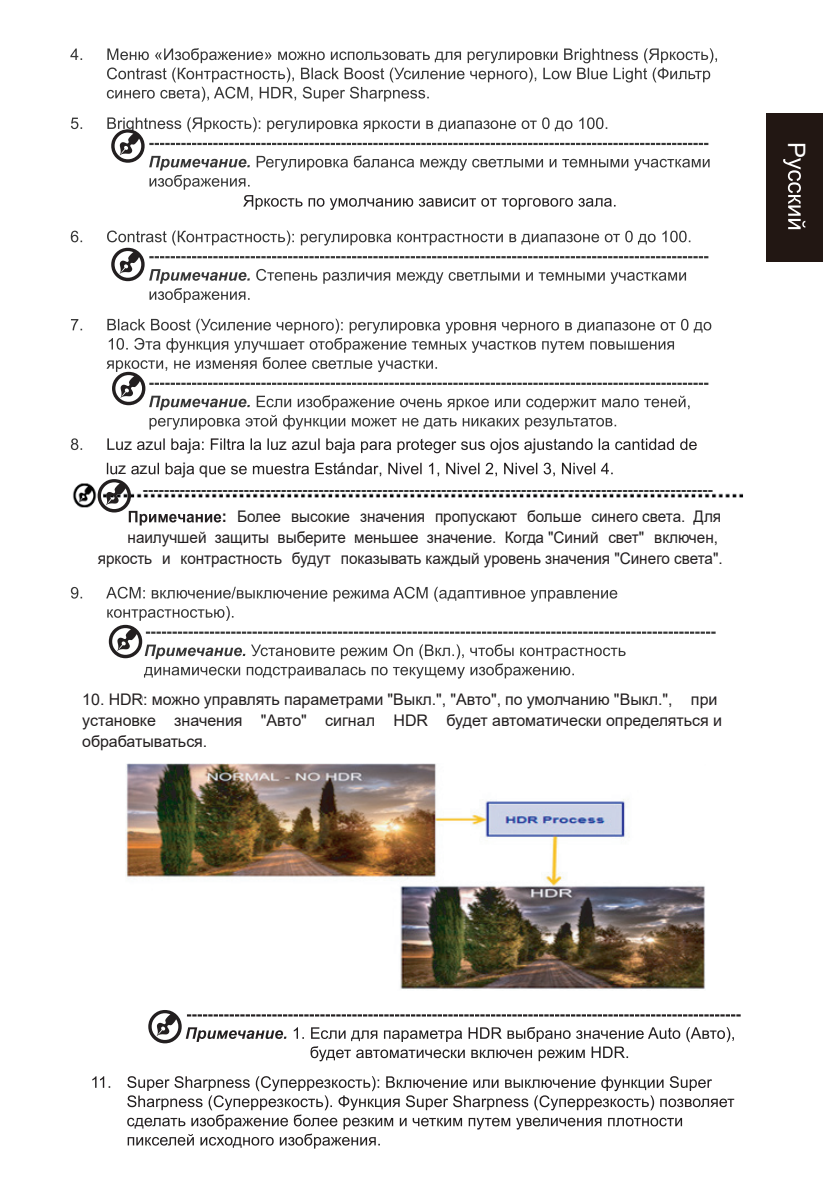
<style>
.page{position:relative;width:823px;height:1191px;background:#fff}
.page>*{position:absolute;margin:0;border:0;box-sizing:border-box;transform-origin:0 0}
.t1{font:24px "Arial";color:#fff}
.t2{font:16px/21px "Arial";letter-spacing:-.005em;color:#231f20;text-align:right;scale:.96 1}
.t3{font:16px/21px "Arial";letter-spacing:-.005em;color:#231f20}
.t4{font:700 16px "Arial";color:#363636}
.s1{font-weight:700}
</style>
<div class="page">
<div style="left:765px;top:113px;width:57px;height:149px;background:#221713"></div>
<svg style="left:783px;top:158px;width:21px;height:71px"></svg>
<svg style="left:70px;top:48px;width:646px;height:54px"></svg>
<svg style="left:71px;top:438px;width:11px;height:12px"></svg>
<svg style="left:107px;top:438px;width:16px;height:12px"></svg>
<svg style="left:137px;top:441px;width:8px;height:9px"></svg>
<svg style="left:154px;top:438px;width:123px;height:12px"></svg>
<svg style="left:292px;top:441px;width:7px;height:9px"></svg>
<svg style="left:309px;top:438px;width:222px;height:15px"></svg>
<svg style="left:537px;top:438px;width:159px;height:12px"></svg>
<svg style="left:347px;top:463px;width:265px;height:13px"></svg>
<svg style="left:71px;top:587px;width:644px;height:115px"></svg>
<img style="left:72px;top:483px;width:671px;height:25px">
<svg style="left:98px;top:463px;width:239px;height:62px"></svg>
<svg style="left:71px;top:319px;width:640px;height:111px"></svg>
<svg style="left:71px;top:230px;width:637px;height:73px"></svg>
<svg style="left:71px;top:117px;width:638px;height:93px"></svg>
<svg style="left:92px;top:1010px;width:648px;height:138px"></svg>
<img style="left:126px;top:764px;width:579px;height:225px">
<h1 class="t1" style="left:812px;top:142px;width:18px;rotate:90deg">P</h1>
<p class="t3" style="left:124px;top:433px;width:31px">z z</p>
<p class="t3" style="left:188px;top:433px;width:5px">j</p>
<p class="t3" style="left:279px;top:433px;width:31px">z z</p>
<p class="t3" style="left:343px;top:433px;width:5px">j</p>
<p class="t3" style="left:498px;top:433px;width:5px">j</p>
<p class="t3" style="left:532px;top:433px;width:5px">j</p>
<p class="t3" style="left:118px;top:458px;width:31px">z z</p>
<p class="t3" style="left:182px;top:458px;width:27px">j q</p>
<p class="t3" style="left:337px;top:458px;width:10px">á</p>
<p class="t2" style="left:98px;top:506px;width:652px"><span class="s1">:</span> Более высокие значения пропускают больше синего света. Для<br>наилучшей защиты выберите меньшее значение. Когда "Синий свет" включен, яркость и контрастность будут показывать каждый уровень значения "Синего света".</p>
<p class="t4" style="left:142px;top:478px;width:571px">-----------------------------------------------------------------------------------------------------------</p>
<p class="t3" style="left:82px;top:688px;width:641px">10. HDR: можно управлять параметрами "Выкл.", "Авто", по умолчанию "Выкл.", при установке значения "Авто" сигнал HDR будет автоматически определяться и обрабатываться.</p>
</div>
